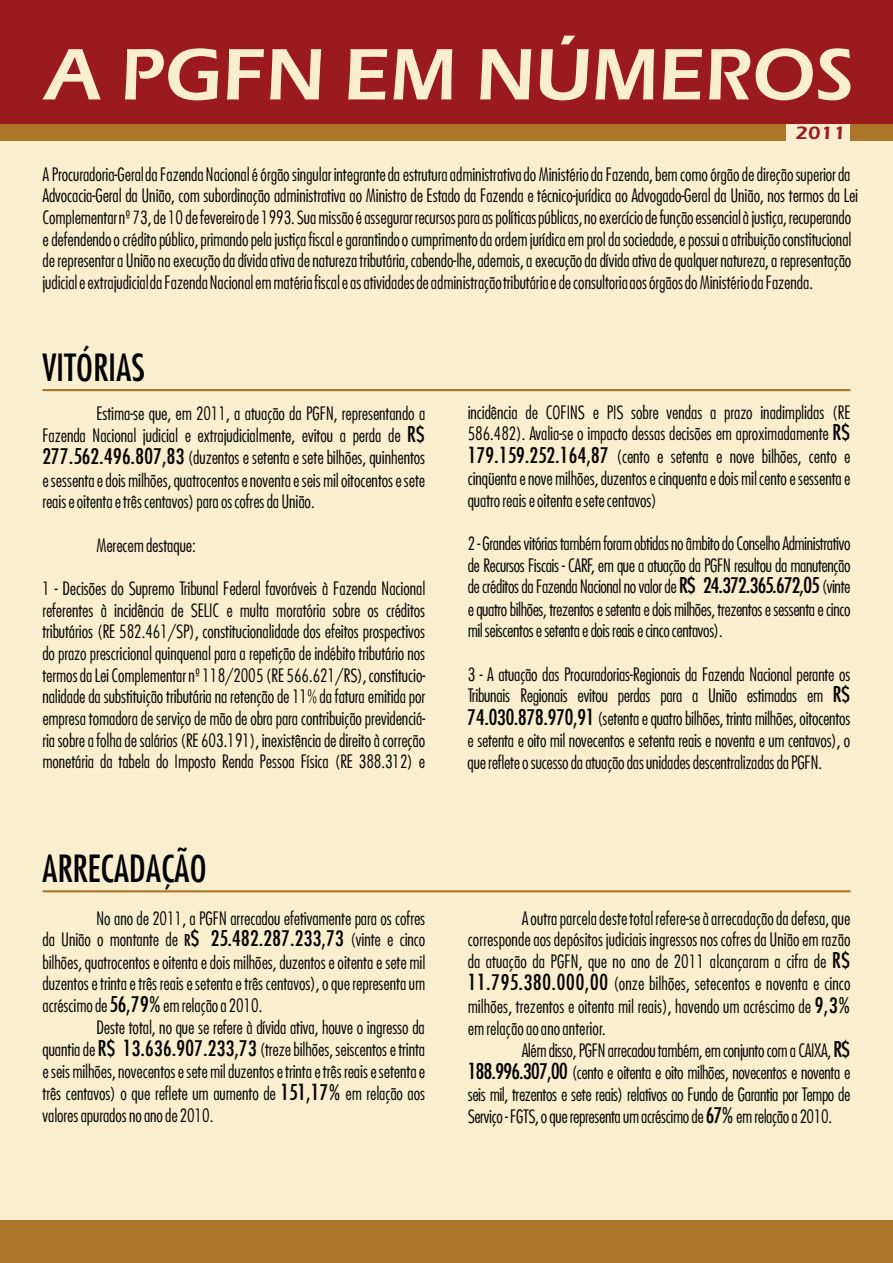
<style>
.page{position:relative;width:893px;height:1263px;background:#f9eecd}
.page>*{position:absolute;margin:0;border:0;box-sizing:border-box;transform-origin:0 0}
.t1{font:600 75.45px "Eras ITC";color:#f9eecd}
.t2{font:condensed 36.3px "Futura";color:#020304}
.t3{font:600 18.6px "Eras ITC";color:#9a1a1d;scale:1.11 1}
.t4{font:300 condensed 18px/22px "Futura";color:#020304;text-align:justify}
.s1{font-weight:100;font-size:24px}
.s2{font-weight:100}
</style>
<div class="page">
<div style="left:0;top:0;width:893px;height:141px;background:#9a1a1d"></div>
<div style="left:0;top:124px;width:785px;height:17px;background:#ab752a"></div>
<div style="left:0;top:1220px;width:893px;height:43px;background:#ab752a"></div>
<div style="left:850px;top:124px;width:43px;height:17px;background:#ab752a"></div>
<hr style="left:43px;top:389px;width:807px;height:2px;background:#ab752a">
<hr style="left:43px;top:890px;width:807px;height:2px;background:#ab752a">
<h1 class="t1" style="left:45px;top:48px;width:811px">A PGFN EM NÚMEROS</h1>
<p class="t3" style="left:795px;top:126px;width:47px">2011</p>
<p class="t4" style="left:42px;top:164px;width:817px;line-height:21.6px;text-align:left">A Procuradoria-Geral da Fazenda Nacional é órgão singular integrante da estrutura administrativa do Ministério da Fazenda, bem como órgão de direção superior da Advocacia-Geral da União, com subordinação administrativa ao Ministro de Estado da Fazenda e técnico-jurídica ao Advogado-Geral da União, nos termos da Lei Complementar nº 73, de 10 de fevereiro de 1993. Sua missão é assegurar recursos para as políticas públicas, no exercício de função essencial à justiça, recuperando e defendendo o crédito público, primando pela justiça fiscal e garantindo o cumprimento da ordem jurídica em prol da sociedade, e possui a atribuição constitucional de representar a União na execução da dívida ativa de natureza tributária, cabendo-lhe, ademais, a execução da dívida ativa de qualquer natureza, a representação judicial e extrajudicial da Fazenda Nacional em matéria fiscal e as atividades de administração tributária e de consultoria aos órgãos do Ministério da Fazenda.</p>
<h2 class="t2" style="left:43px;top:351px;width:104px">VITÓRIAS</h2>
<p class="t4" style="left:42px;top:404px;width:384px;text-indent:54px">Estima-se que, em 2011, a atuação da PGFN, representando a Fazenda Nacional judicial e extrajudicialmente, evitou a perda de <span class="s1">R$ 277.562.496.807,83</span> (duzentos e setenta e sete bilhões, quinhentos e sessenta e dois milhões, quatrocentos e noventa e seis mil oitocentos e sete reais e oitenta e três centavos) para os cofres da União.</p>
<p class="t4" style="left:96px;top:535px;width:101px">Merecem destaque:</p>
<p class="t4" style="left:42px;top:579px;width:384px;line-height:21.6px">1 - Decisões do Supremo Tribunal Federal favoráveis à Fazenda Nacional referentes à incidência de SELIC e multa moratória sobre os créditos tributários (RE 582.461/SP), constitucionalidade dos efeitos prospectivos do prazo prescricional quinquenal para a repetição de indébito tributário nos termos da Lei Complementar nº 118/2005 (RE 566.621/RS), constitucio&shy;nalidade da substituição tributária na retenção de 11% da fatura emitida por empresa tomadora de serviço de mão de obra para contribuição previdenciá&shy;ria sobre a folha de salários (RE 603.191), inexistência de direito à correção monetária da tabela do Imposto Renda Pessoa Física (RE 388.312) e</p>
<h2 class="t2" style="left:43px;top:852px;width:166px">ARRECADAÇÃO</h2>
<p class="t4" style="left:43px;top:908px;width:384px;text-indent:54px">No ano de 2011, a PGFN arrecadou efetivamente para os cofres da União o montante de <span class="s2">R</span><span class="s1">$ 25.482.287.233,73</span> (vinte e cinco bilhões, quatrocentos e oitenta e dois milhões, duzentos e oitenta e sete mil duzentos e trinta e três reais e setenta e três centavos), o que representa um acréscimo de <span class="s1">56,79%</span>em relação a 2010.</p>
<p class="t4" style="left:42px;top:1018px;width:384px;text-indent:54px">Deste total, no que se refere à dívida ativa, houve o ingresso da quantia de <span class="s1">R$ 13.636.907.233,73</span>(treze bilhões, seiscentos e trinta e seis milhões, novecentos e sete mil duzentos e trinta e três reais e setenta e três centavos) o que reflete um aumento de <span class="s1">151,17%</span> em relação aos valores apurados no ano de 2010.</p>
<p class="t4" style="left:468px;top:402px;width:384px">incidência de COFINS e PIS sobre vendas a prazo inadimplidas (RE 586.482). Avalia-se o impacto dessas decisões em aproximadamente <span class="s1">R$ 179.159.252.164,87</span> (cento e setenta e nove bilhões, cento e cinqüenta e nove milhões, duzentos e cinquenta e dois mil cento e sessenta e quatro reais e oitenta e sete centavos)</p>
<p class="t4" style="left:468px;top:534px;width:384px">2 - Grandes vitórias também foram obtidas no âmbito do Conselho Administrativo de Recursos Fiscais - CARF, em que a atuação da PGFN resultou da manutenção de créditos da Fazenda Nacional no valor de <span class="s1">R$ 24.372.365.672,05</span>(vinte e quatro bilhões, trezentos e setenta e dois milhões, trezentos e sessenta e cinco mil seiscentos e setenta e dois reais e cinco centavos).</p>
<p class="t4" style="left:468px;top:664px;width:384px">3 - A atuação das Procuradorias-Regionais da Fazenda Nacional perante os Tribunais Regionais evitou perdas para a União estimadas em <span class="s1">R$ 74.030.878.970,91</span>(setenta e quatro bilhões, trinta milhões, oitocentos e setenta e oito mil novecentos e setenta reais e noventa e um centavos), o que reflete o sucesso da atuação das unidades descentralizadas da PGFN.</p>
<p class="t4" style="left:468px;top:908px;width:384px;text-indent:54px">A outra parcela deste total refere-se à arrecadação da defesa, que corresponde aos depósitos judiciais ingressos nos cofres da União em razão da atuação da PGFN, que no ano de 2011 alcançaram a cifra de <span class="s1">R$ 11.795.380.000,00</span> (onze bilhões, setecentos e noventa e cinco milhões, trezentos e oitenta mil reais), havendo um acréscimo de <span class="s1">9,3% </span>em relação ao ano anterior.</p>
<p class="t4" style="left:468px;top:1040px;width:384px;text-indent:54px">Além disso, PGFN arrecadou também, em conjunto com a CAIXA, <span class="s1">R$ 188.996.307,00</span> (cento e oitenta e oito milhões, novecentos e noventa e seis mil, trezentos e sete reais) relativos ao Fundo de Garantia por Tempo de Serviço - FGTS, o que representa um acréscimo de <span class="s1">67%</span>em relação a 2010.</p>
</div>
